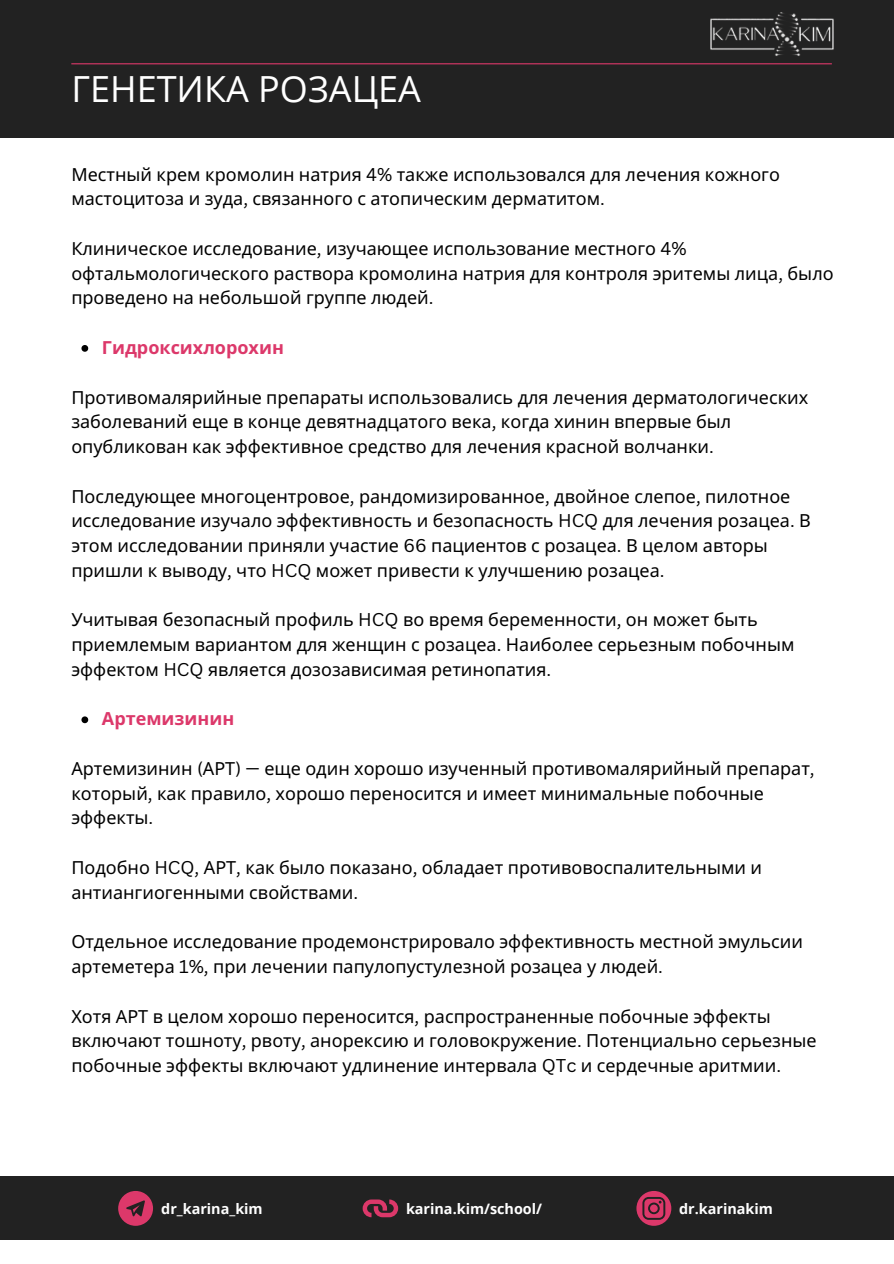
<style>
.page{position:relative;width:894px;height:1264px;background:#fff}
.page>*{position:absolute;margin:0;border:0;box-sizing:border-box;transform-origin:0 0}
.t1{font:36px "Open Sans";color:#fff}
.t2{font:18px/24.8px "Noto Sans";color:#000}
.t3{font:700 18px "Noto Sans";color:#dc386a}
.t4{font:700 14.4px "Open Sans";color:#fff}
.s1{font-family:"Canva Sans"}
</style>
<div class="page">
<div style="left:0;top:0;width:893px;height:1263px;background:#222"></div>
<div style="left:0;top:139px;width:893px;height:1124px;background:#fff"></div>
<img style="left:710px;top:12px;width:124px;height:44px">
<hr style="left:71px;top:63px;width:760px;height:1px;background:#dc386a">
<svg style="left:81px;top:345px;width:7px;height:7px"></svg>
<svg style="left:81px;top:716px;width:7px;height:7px"></svg>
<div style="left:0;top:1176px;width:893px;height:63px;background:#222"></div>
<svg style="left:118px;top:1191px;width:35px;height:34px"></svg>
<svg style="left:636px;top:1191px;width:35px;height:34px"></svg>
<svg style="left:362px;top:1199px;width:36px;height:18px"></svg>
<h1 class="t1" style="left:71px;top:64px;width:351px">ГЕНЕТИКА РОЗАЦЕА</h1>
<h2 class="t2" style="left:71px;top:161px;width:710px">Местный крем кромолин натрия <span class="s1">4%</span> также использовался для лечения кожного мастоцитоза и зуда<span class="s1">,</span> связанного с атопическим дерматитом<span class="s1">.</span></h2>
<h2 class="t2" style="left:71px;top:235px;width:763px">Клиническое исследование<span class="s1">,</span> изучающее использование местного <span class="s1">4% </span>офтальмологического раствора кромолина натрия для контроля эритемы лица<span class="s1">,</span> было</h2>
<p class="t2" style="left:71px;top:285px;width:363px">проведено на небольшой группе людей<span class="s1">.</span></p>
<p class="t3" style="left:102px;top:335px;width:183px">Гидроксихлорохин</p>
<p class="t2" style="left:71px;top:384px;width:738px">Противомалярийные препараты использовались для лечения дерматологических заболеваний еще в конце девятнадцатого века<span class="s1">,</span> когда хинин впервые был</p>
<h2 class="t2" style="left:71px;top:433px;width:644px">опубликован как эффективное средство для лечения красной волчанки<span class="s1">.</span></h2>
<h2 class="t2" style="left:71px;top:483px;width:741px">Последующее многоцентровое<span class="s1">,</span> рандомизированное<span class="s1">,</span> двойное слепое<span class="s1">,</span> пилотное исследование изучало эффективность и безопасность <span class="s1">HCQ</span> для лечения розацеа<span class="s1">.</span> В</h2>
<h2 class="t2" style="left:71px;top:532px;width:698px">этом исследовании приняли участие <span class="s1">66</span> пациентов с розацеа<span class="s1">.</span> В целом авторы пришли к выводу<span class="s1">,</span> что <span class="s1">HCQ</span> может привести к улучшению розацеа<span class="s1">.</span></h2>
<h2 class="t2" style="left:71px;top:607px;width:724px">Учитывая безопасный профиль <span class="s1">HCQ</span> во время беременности<span class="s1">,</span> он может быть приемлемым вариантом для женщин с розацеа<span class="s1">.</span> Наиболее серьезным побочным</h2>
<h2 class="t2" style="left:71px;top:656px;width:481px">эффектом <span class="s1">HCQ</span> является дозозависимая ретинопатия<span class="s1">.</span></h2>
<h2 class="t3" style="left:102px;top:706px;width:134px">Артемизинин</h2>
<h2 class="t2" style="left:71px;top:755px;width:744px">Артемизинин <span class="s1">(</span>АРТ<span class="s1">) —</span> еще один хорошо изученный противомалярийный препарат<span class="s1">, </span>который<span class="s1">,</span> как правило<span class="s1">,</span> хорошо переносится и имеет минимальные побочные</h2>
<p class="t2" style="left:71px;top:805px;width:83px">эффекты<span class="s1">.</span></p>
<p class="t2" style="left:71px;top:854px;width:692px">Подобно <span class="s1">HCQ,</span> АРТ<span class="s1">,</span> как было показано<span class="s1">,</span> обладает противовоспалительными и антиангиогенными свойствами<span class="s1">.</span></p>
<h2 class="t2" style="left:71px;top:928px;width:733px">Отдельное исследование продемонстрировало эффективность местной эмульсии артеметера <span class="s1">1%,</span> при лечении папулопустулезной розацеа у людей<span class="s1">.</span></h2>
<h2 class="t2" style="left:71px;top:1003px;width:700px">Хотя АРТ в целом хорошо переносится<span class="s1">,</span> распространенные побочные эффекты</h2>
<h2 class="t2" style="left:71px;top:1027px;width:746px">включают тошноту<span class="s1">,</span> рвоту<span class="s1">,</span> анорексию и головокружение<span class="s1">.</span> Потенциально серьезные побочные эффекты включают удлинение интервала <span class="s1">QTc</span> и сердечные аритмии<span class="s1">.</span></h2>
<h2 class="t4" style="left:161px;top:1198px;width:103px">dr_karina_kim</h2>
<p class="t4" style="left:406px;top:1198px;width:138px">karina.kim/school/</p>
<p class="t4" style="left:679px;top:1198px;width:95px">dr.karinakim</p>
</div>
